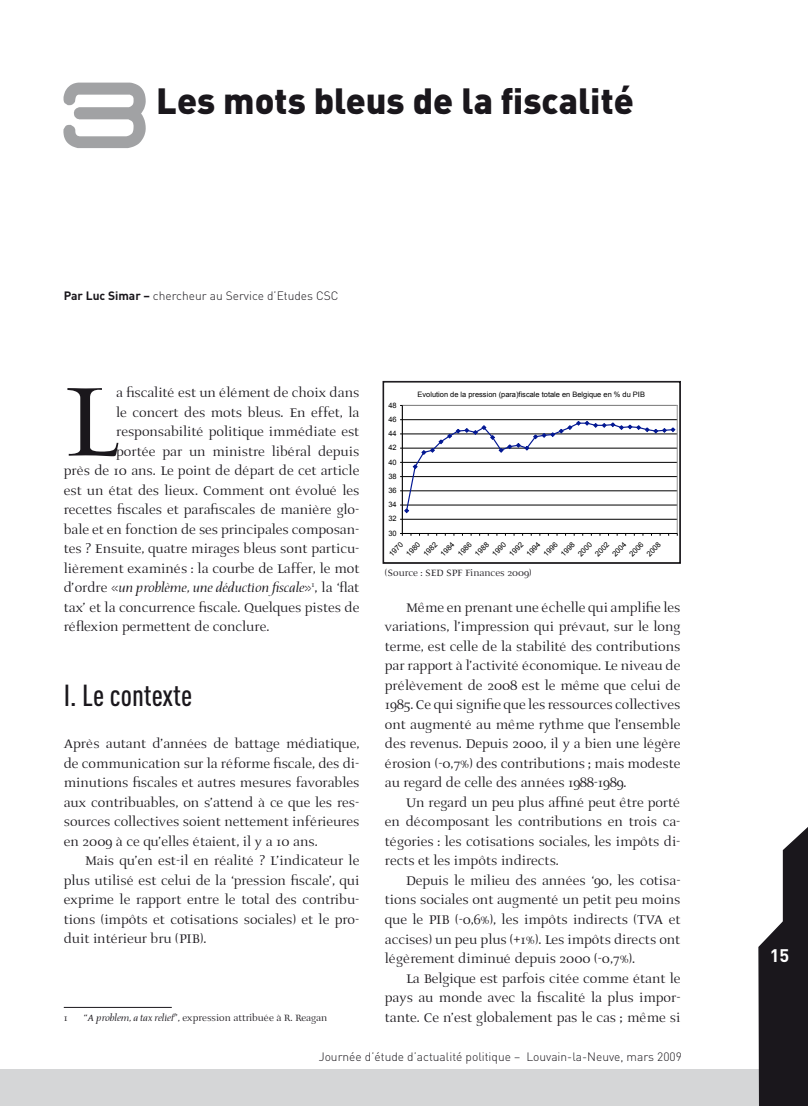
<style>
.page{position:relative;width:808px;height:1106px;background:#fff}
.page>*{position:absolute;margin:0;border:0;box-sizing:border-box;transform-origin:0 0}
.t1{font:130.05px "AI Prospera II";color:#1a171c}
.t2{font:90px "D3 Euronism Bold";color:#a1a2a4}
.t3{font:900 36px "DIN";color:#1a171c}
.t4{font:500 30px "DIN Cond";color:#1a171c}
.t5{font:700 18px "DIN";color:#fff}
.t6{font:16.5px/19.5px "AI Prospera II";color:#1a171c;text-align:justify}
.t7{font:italic 16.5px "AI Prospera II";color:#1a171c}
.t8{font:300 12px "DIN";color:#1a171c}
.t9{font:12px "AI Prospera II";color:#1a171c}
.t10{font:7.5px "Arial";color:#000}
.s1{font-weight:700}
.s2{font-style:normal}
.s3{font-style:italic}
</style>
<div class="page">
<div style="left:0;top:1069px;width:808px;height:37px;background:#d5d6d7"></div>
<svg style="left:758px;top:827px;width:50px;height:279px"></svg>
<hr style="left:64px;top:1007px;width:108px;height:1px;background:#1a171c">
<hr style="left:402px;top:519px;width:275px;height:1px;background:#000">
<div style="left:402px;top:405px;width:275px;height:128px;border:1px solid #929292"></div>
<hr style="left:402px;top:405px;width:1px;height:128px;background:#000">
<hr style="left:402px;top:533px;width:275px;height:1px;background:#000">
<svg style="left:400px;top:419px;width:275px;height:94px"></svg>
<div style="left:383px;top:381px;width:298px;height:182px;border:1px solid #1a171c"></div>
<h2 class="t2" style="left:64px;top:81px;width:84px">3</h2>
<h3 class="t3" style="left:156px;top:77px;width:479px">Les mots bleus de la fiscalité</h3>
<p class="t8" style="left:64px;top:288px;width:276px"><span class="s1">Par Luc Simar –</span> chercheur au Service d’Etudes CSC</p>
<h1 class="t1" style="left:64px;top:366px;width:54px">L</h1>
<p class="t6" style="left:116px;top:384px;width:245px">a fiscalité est un élément de choix dans</p>
<p class="t6" style="left:116px;top:403px;width:245px">le concert des mots bleus. En effet, la</p>
<p class="t6" style="left:116px;top:423px;width:245px">responsabilité politique immédiate est</p>
<p class="t6" style="left:116px;top:442px;width:245px">portée par un ministre libéral depuis</p>
<p class="t6" style="left:64px;top:462px;width:297px">près de 10 ans. Le point de départ de cet article</p>
<p class="t6" style="left:64px;top:481px;width:297px">est un état des lieux. Comment ont évolué les</p>
<p class="t6" style="left:64px;top:501px;width:297px">recettes fiscales et parafiscales de manière glo-</p>
<p class="t6" style="left:64px;top:520px;width:297px">bale et en fonction de ses principales composan-</p>
<p class="t6" style="left:64px;top:540px;width:297px">tes ? Ensuite, quatre mirages bleus sont particu-</p>
<p class="t6" style="left:64px;top:559px;width:297px">lièrement examinés : la courbe de Laffer, le mot</p>
<p class="t7" style="left:64px;top:577px;width:297px"><span class="s2">d’ordre «</span>un problème, une déduction fiscale<span class="s2">»</span><sup>1</sup><span class="s2">, la ‘flat</span></p>
<p class="t6" style="left:64px;top:598px;width:297px">tax’ et la concurrence fiscale. Quelques pistes de</p>
<p class="t6" style="left:64px;top:618px;width:207px">réflexion permettent de conclure.</p>
<h3 class="t4" style="left:64px;top:678px;width:130px">I. Le contexte</h3>
<p class="t6" style="left:64px;top:735px;width:297px">Après autant d’années de battage médiatique, de communication sur la réforme fiscale, des di&shy;minutions fiscales et autres mesures favorables aux contribuables, on s’attend à ce que les res&shy;sources collectives soient nettement inférieures en 2009 à ce qu’elles étaient, il y a 10 ans.</p>
<p class="t6" style="left:64px;top:852px;width:297px;text-indent:21px">Mais qu’en est-il en réalité ? L’indicateur le plus utilisé est celui de la ‘pression fiscale’, qui exprime le rapport entre le total des contribu&shy;tions (impôts et cotisations sociales) et le pro&shy;duit intérieur bru (PIB).</p>
<p class="t9" style="left:64px;top:1012px;width:5px">1</p>
<p class="t9" style="left:83px;top:1012px;width:245px">“<span class="s3">A problem, a tax relief</span>”, expression attribuée à R. Reagan</p>
<p class="t10" style="left:388px;top:402px;width:10px">48</p>
<p class="t10" style="left:388px;top:416px;width:10px">46</p>
<p class="t10" style="left:388px;top:430px;width:10px">44</p>
<p class="t10" style="left:388px;top:445px;width:10px">42</p>
<p class="t10" style="left:388px;top:459px;width:10px">40</p>
<p class="t10" style="left:388px;top:473px;width:10px">38</p>
<p class="t10" style="left:388px;top:487px;width:10px">36</p>
<p class="t10" style="left:388px;top:502px;width:10px">34</p>
<p class="t10" style="left:388px;top:516px;width:10px">32</p>
<p class="t10" style="left:388px;top:530px;width:10px">30</p>
<p class="t10" style="left:417px;top:392px;width:229px">Evolution de la pression (para)fiscale totale en Belgique en % du PIB</p>
<p class="t10" style="left:388px;top:553px;width:18px;rotate:-45deg">1970</p>
<p class="t10" style="left:405px;top:553px;width:18px;rotate:-45deg">1980</p>
<p class="t10" style="left:422px;top:553px;width:18px;rotate:-45deg">1982</p>
<p class="t10" style="left:440px;top:553px;width:18px;rotate:-45deg">1984</p>
<p class="t10" style="left:457px;top:553px;width:18px;rotate:-45deg">1986</p>
<p class="t10" style="left:474px;top:553px;width:18px;rotate:-45deg">1988</p>
<p class="t10" style="left:491px;top:553px;width:18px;rotate:-45deg">1990</p>
<p class="t10" style="left:508px;top:553px;width:18px;rotate:-45deg">1992</p>
<p class="t10" style="left:525px;top:553px;width:18px;rotate:-45deg">1994</p>
<p class="t10" style="left:543px;top:553px;width:18px;rotate:-45deg">1996</p>
<p class="t10" style="left:560px;top:553px;width:18px;rotate:-45deg">1998</p>
<p class="t10" style="left:577px;top:553px;width:18px;rotate:-45deg">2000</p>
<p class="t10" style="left:594px;top:553px;width:18px;rotate:-45deg">2002</p>
<p class="t10" style="left:611px;top:553px;width:18px;rotate:-45deg">2004</p>
<p class="t10" style="left:629px;top:553px;width:18px;rotate:-45deg">2006</p>
<p class="t10" style="left:646px;top:553px;width:18px;rotate:-45deg">2008</p>
<p class="t9" style="left:385px;top:568px;width:148px">(Source : SED SPF Finances 2009)</p>
<p class="t6" style="left:385px;top:598px;width:297px;text-indent:21px">Même en prenant une échelle qui amplifie les variations, l’impression qui prévaut, sur le long terme, est celle de la stabilité des contributions par rapport à l’activité économique. Le niveau de prélèvement de 2008 est le même que celui de 1985. Ce qui signifie que les ressources collectives ont augmenté au même rythme que l’ensemble des revenus. Depuis 2000, il y a bien une légère érosion (-0,7%) des contributions ; mais modeste au regard de celle des années 1988-1989.</p>
<p class="t6" style="left:385px;top:793px;width:297px;text-indent:21px">Un regard un peu plus affiné peut être porté en décomposant les contributions en trois ca&shy;tégories : les cotisations sociales, les impôts di&shy;rects et les impôts indirects.</p>
<p class="t6" style="left:385px;top:871px;width:297px;text-indent:21px">Depuis le milieu des années ‘90, les cotisa&shy;tions sociales ont augmenté un petit peu moins que le PIB (-0,6%), les impôts indirects (TVA et accises) un peu plus (+1%). Les impôts directs ont légèrement diminué depuis 2000 (-0,7%).</p>
<p class="t6" style="left:385px;top:969px;width:297px;text-indent:21px">La Belgique est parfois citée comme étant le pays au monde avec la fiscalité la plus impor&shy;tante. Ce n’est globalement pas le cas ; même si</p>
<p class="t8" style="left:319px;top:1049px;width:365px">Journée d’étude d’actualité politique – Louvain-la-Neuve, mars 2009</p>
<p class="t5" style="left:770px;top:943px;width:21px">15</p>
</div>
